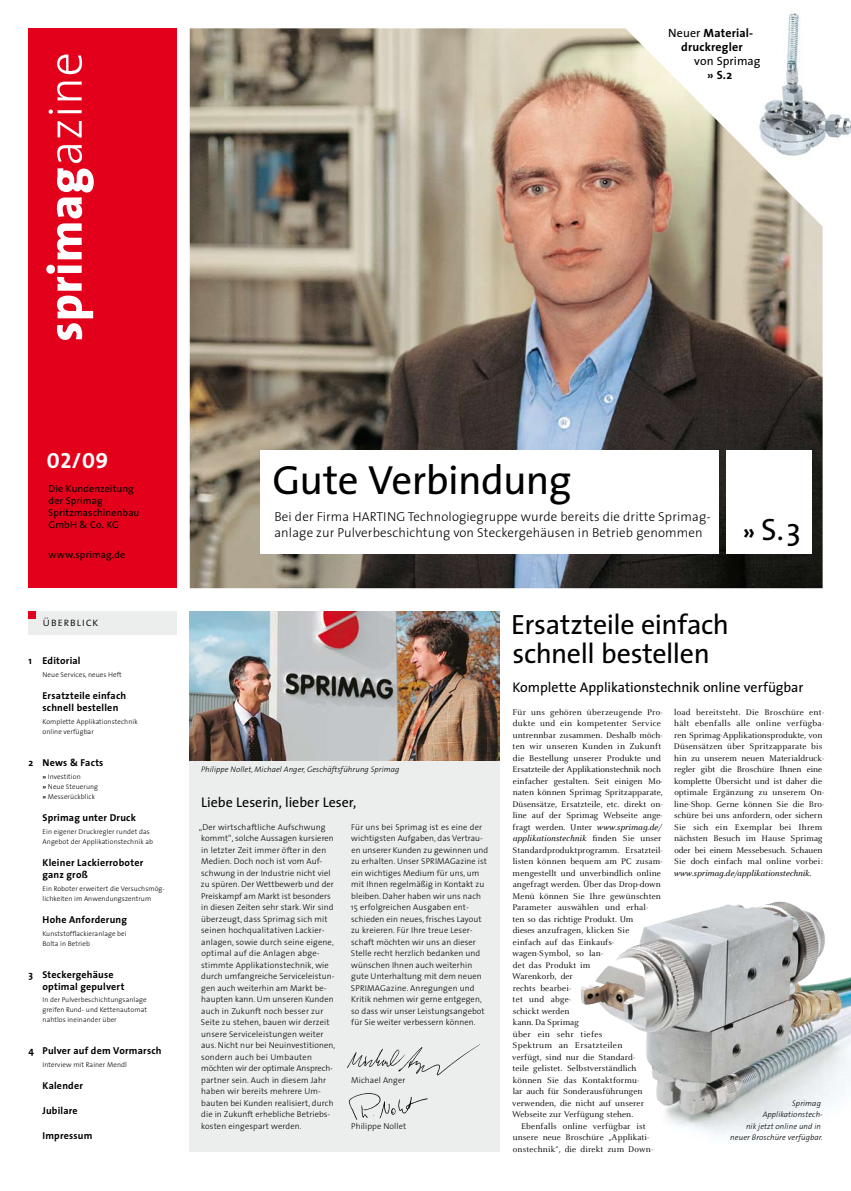
<style>
.page{position:relative;width:851px;height:1191px;background:#fff}
.page>*{position:absolute;margin:0;border:0;box-sizing:border-box;transform-origin:0 0}
.t1{font:41px "The Sans";letter-spacing:-.02em;color:#000}
.t2{font:31px "The Sans";color:#000}
.t3{font:28px/29px "The Sans";letter-spacing:-.015em;color:#000}
.t4{font:22px "The Sans Bold Caps";color:#fff}
.t5{font:14px "The Sans";letter-spacing:-.005em;color:#000}
.t6{font:300 13px/16px "The Sans";letter-spacing:.01em;color:#000}
.t7{font:700 12px/14px "The Sans";letter-spacing:.015em;color:#000;text-align:center}
.t8{font:12px "The Sans";color:#000}
.t9{font:12px "The Sans Light Caps";letter-spacing:.04em;color:#000}
.t10{font:700 10px/12px "The Sans";letter-spacing:.02em;color:#000}
.t11{font:10px/12px "The Sans";letter-spacing:.01em;color:#000}
.t12{font:9px/11.5px "Celeste OT";letter-spacing:.01em;color:#000}
.t13{font:9px "Celeste OT";letter-spacing:.03em;color:#000}
.t14{font:italic 9px "Celeste OT";color:#000}
.t15{font:9px "Celeste OT";letter-spacing:-.01em;color:#000}
.t16{font:300 8.5px/11.5px "The Sans";letter-spacing:.01em;color:#000}
.t17{font:italic 300 8px/11.5px "The Sans";letter-spacing:.01em;color:#000;text-align:right}
.t18{font:300 7px/10px "The Sans";letter-spacing:.01em;color:#000}
.s1{font-weight:400}
.s2{font-weight:700}
.s3{font-weight:700;font-size:23px}
.s4{font-style:italic}
.s5{font-style:normal}
</style>
<div class="page">
<img style="left:788px;top:13px;width:62px;height:129px">
<img style="left:190px;top:28px;width:632px;height:560px">
<div style="left:28px;top:28px;width:149px;height:560px;background:#e2001a"></div>
<div style="left:260px;top:450px;width:459px;height:103px;background:#fff"></div>
<div style="left:726px;top:450px;width:85px;height:103px;background:#fff"></div>
<div style="left:28px;top:611px;width:149px;height:23px;background:#eceded"></div>
<svg style="left:46px;top:55px;width:48px;height:285px"></svg>
<div style="left:28px;top:611px;width:7px;height:7px;background:#e2001a"></div>
<div style="left:190px;top:611px;width:309px;height:540px;background:#eceded"></div>
<img style="left:190px;top:611px;width:309px;height:149px">
<img style="left:581px;top:901px;width:205px;height:233px">
<img style="left:347px;top:1044px;width:133px;height:32px">
<img style="left:348px;top:1093px;width:80px;height:27px">
<h3 class="t7" style="left:668px;top:26px;width:86px"><span class="s1">Neuer</span> Material&shy;druckregler</h3>
<h3 class="t8" style="left:694px;top:51px;width:68px">von Sprimag</h3>
<h3 class="t7" style="left:707px;top:68px;width:26px">» S.2</h3>
<h3 class="t4" style="left:47px;top:442px;width:63px">02/09</h3>
<p class="t11" style="left:48px;top:482px;width:93px">Die Kundenzeitung der Sprimag<br>Spritzmaschinenbau<br>GmbH &amp; Co. KG</p>
<p class="t11" style="left:48px;top:548px;width:78px">www.sprimag.de</p>
<h3 class="t9" style="left:43px;top:611px;width:57px">überblick</h3>
<p class="t10" style="left:28px;top:655px;width:54px">1 Editorial</p>
<p class="t18" style="left:43px;top:669px;width:81px">Neue Services, neues Heft</p>
<p class="t10" style="left:43px;top:689px;width:85px">Ersatzteile einfach schnell bestellen</p>
<p class="t18" style="left:43px;top:716px;width:97px">Komplette Applikationstechnik online verfügbar</p>
<p class="t10" style="left:28px;top:756px;width:77px">2 News &amp; Facts</p>
<p class="t18" style="left:43px;top:771px;width:57px"><span class="s2">»</span> Investition<br><span class="s2">»</span> Neue Steuerung <span class="s2">»</span> Messerückblick</p>
<p class="t10" style="left:43px;top:811px;width:95px">Sprimag unter Druck</p>
<p class="t18" style="left:43px;top:826px;width:112px">Ein eigener Druckregler rundet das<br>Angebot der Applikationstechnik ab</p>
<p class="t10" style="left:43px;top:856px;width:102px">Kleiner Lackierroboter ganz groß</p>
<p class="t18" style="left:43px;top:883px;width:124px">Ein Roboter erweitert die Versuchsmög&shy;lichkeiten im Anwendungszentrum</p>
<p class="t10" style="left:43px;top:913px;width:86px">Hohe Anforderung</p>
<p class="t18" style="left:43px;top:928px;width:85px">Kunststofflackieranlage bei<br>Bolta in Betrieb</p>
<p class="t10" style="left:43px;top:968px;width:83px;text-indent:-14px">3 Steckergehäuse optimal gepulvert</p>
<p class="t18" style="left:43px;top:994px;width:106px;text-align:justify">In der Pulverbeschichtungsanlage greifen Rund- und Kettenautomat nahtlos ineinander über</p>
<p class="t10" style="left:28px;top:1044px;width:135px">4 Pulver auf dem Vormarsch</p>
<p class="t18" style="left:43px;top:1059px;width:86px">Interview mit Rainer Mendl</p>
<p class="t10" style="left:43px;top:1079px;width:42px">Kalender</p>
<p class="t10" style="left:43px;top:1104px;width:37px">Jubilare</p>
<p class="t10" style="left:43px;top:1129px;width:51px">Impressum</p>
<h1 class="t1" style="left:272px;top:446px;width:300px">Gute Verbindung</h1>
<h3 class="t6" style="left:274px;top:508px;width:437px">Bei der Firma HARTING Technologiegruppe wurde bereits die dritte Sprimag&shy;anlage zur Pulverbeschichtung von Steckergehäusen in Betrieb genommen</h3>
<h2 class="t2" style="left:742px;top:504px;width:59px"><span class="s3">»</span> S.3</h2>
<p class="t17" style="left:201px;top:763px;width:200px">Philippe Nollet, Michael Anger, Geschäftsführung Sprimag</p>
<h3 class="t5" style="left:201px;top:790px;width:157px">Liebe Leserin, lieber Leser,</h3>
<p class="t16" style="left:199px;top:821px;width:138px">„Der wirtschaftliche Aufschwung kommt“, solche Aussagen kursieren in letzter Zeit immer öfter in den Medien. Doch noch ist vom Auf&shy;schwung in der Industrie nicht viel zu spüren. Der Wettbewerb und der Preiskampf am Markt ist besonders in diesen Zeiten sehr stark. Wir sind überzeugt, dass Sprimag sich mit seinen hochqualitativen Lackier&shy;anlagen, sowie durch seine eigene, optimal auf die Anlagen abge&shy;stimmte Applikationstechnik, wie durch umfangreiche Serviceleistun&shy;gen auch weiterhin am Markt be&shy;haupten kann. Um unseren Kunden auch in Zukunft noch besser zur Seite zu stehen, bauen wir derzeit unsere Serviceleistungen weiter aus. Nicht nur bei Neuinvestitionen, sondern auch bei Umbauten möchten wir der optimale Ansprech&shy;partner sein. Auch in diesem Jahr haben wir bereits mehrere Um&shy;bauten bei Kunden realisiert, durch die in Zukunft erhebliche Betriebs&shy;kosten eingespart werden.</p>
<p class="t16" style="left:351px;top:821px;width:139px">Für uns bei Sprimag ist es eine der wichtigsten Aufgaben, das Vertrau&shy;en unserer Kunden zu gewinnen und zu erhalten. Unser SPRIMAGazine ist ein wichtiges Medium für uns, um mit Ihnen regelmäßig in Kontakt zu bleiben. Daher haben wir uns nach 15 erfolgreichen Ausgaben ent&shy;schieden ein neues, frisches Layout zu kreieren. Für Ihre treue Leser&shy;schaft möchten wir uns an dieser Stelle recht herzlich bedanken und wünschen Ihnen auch weiterhin gute Unterhaltung mit dem neuen SPRIMAGazine. Anregungen und Kritik nehmen wir gerne entgegen, so dass wir unser Leistungsangebot für Sie weiter verbessern können.</p>
<p class="t16" style="left:351px;top:1074px;width:56px">Michael Anger</p>
<p class="t16" style="left:351px;top:1120px;width:57px">Philippe Nollet</p>
<h3 class="t3" style="left:511px;top:609px;width:219px">Ersatzteile einfach schnell bestellen</h3>
<h3 class="t5" style="left:512px;top:675px;width:292px">Komplette Applikationstechnik online verfügbar</h3>
<p class="t13" style="left:512px;top:707px;width:152px">Für uns gehören überzeugende Pro-</p>
<p class="t13" style="left:513px;top:718px;width:149px">dukte und ein kompetenter Service</p>
<p class="t12" style="left:512px;top:729px;width:151px">untrennbar zusammen. Deshalb möch-</p>
<p class="t12" style="left:512px;top:741px;width:150px">ten wir unseren Kunden in Zukunft</p>
<p class="t12" style="left:513px;top:752px;width:149px">die Bestellung unserer Produkte und</p>
<p class="t15" style="left:512px;top:764px;width:150px">Ersatzteile der Applikationstechnik noch</p>
<p class="t12" style="left:513px;top:775px;width:151px">einfacher gestalten. Seit einigen Mo-</p>
<p class="t12" style="left:512px;top:787px;width:152px">naten können Sprimag Spritzapparate,</p>
<p class="t12" style="left:512px;top:798px;width:152px">Düsensätze, Ersatzteile, etc. direkt on-</p>
<p class="t12" style="left:512px;top:810px;width:151px">line auf der Sprimag Webseite ange-</p>
<p class="t12" style="left:512px;top:821px;width:150px">fragt werden. Unter <span class="s4">www.sprimag.de/</span></p>
<p class="t14" style="left:512px;top:833px;width:150px">applikationstechnik <span class="s5">finden Sie unser</span></p>
<p class="t12" style="left:512px;top:844px;width:151px">Standardproduktprogramm. Ersatzteil-</p>
<p class="t12" style="left:512px;top:856px;width:151px">listen können bequem am PC zusam-</p>
<p class="t12" style="left:512px;top:867px;width:150px">mengestellt und unverbindlich online</p>
<p class="t12" style="left:512px;top:879px;width:150px">angefragt werden. Über das Drop-down</p>
<p class="t12" style="left:512px;top:890px;width:150px">Menü können Sie Ihre gewünschten</p>
<p class="t12" style="left:512px;top:902px;width:137px">Parameter auswählen und erhal-</p>
<p class="t12" style="left:512px;top:913px;width:122px">ten so das richtige Produkt. Um</p>
<p class="t12" style="left:513px;top:925px;width:118px">dieses anzufragen, klicken Sie</p>
<p class="t12" style="left:513px;top:936px;width:103px">einfach auf das Einkaufs-</p>
<p class="t12" style="left:512px;top:948px;width:92px">wagen-Symbol, so lan-</p>
<p class="t12" style="left:513px;top:959px;width:79px">det das Produkt im</p>
<p class="t12" style="left:512px;top:971px;width:62px">Warenkorb, der</p>
<p class="t12" style="left:512px;top:982px;width:60px">rechts bearbei-</p>
<p class="t13" style="left:512px;top:994px;width:60px">tet und abge-</p>
<p class="t12" style="left:512px;top:1005px;width:58px">schickt werden</p>
<p class="t12" style="left:512px;top:1017px;width:67px">kann. Da Sprimag</p>
<p class="t13" style="left:512px;top:1029px;width:91px">über ein sehr tiefes</p>
<p class="t13" style="left:512px;top:1040px;width:111px">Spektrum an Ersatzteilen</p>
<p class="t12" style="left:512px;top:1051px;width:124px">verfügt, sind nur die Standard-</p>
<p class="t12" style="left:512px;top:1063px;width:125px">teile gelistet. Selbstverständlich</p>
<p class="t12" style="left:512px;top:1074px;width:128px">können Sie das Kontaktformu-</p>
<p class="t12" style="left:512px;top:1086px;width:131px">lar auch für Sonderausführungen</p>
<p class="t12" style="left:512px;top:1097px;width:133px">verwenden, die nicht auf unserer</p>
<p class="t12" style="left:512px;top:1109px;width:123px">Webseite zur Verfügung stehen.</p>
<p class="t12" style="left:521px;top:1120px;width:126px">Ebenfalls online verfügbar ist</p>
<p class="t12" style="left:512px;top:1132px;width:138px">unsere neue Broschüre „Applikati-</p>
<p class="t12" style="left:513px;top:1143px;width:141px">onstechnik“, die direkt zum Down-</p>
<p class="t12" style="left:673px;top:706px;width:152px">load bereitsteht. Die Broschüre ent&shy;hält ebenfalls alle online verfügba&shy;ren Sprimag-Applikationsprodukte, von Düsensätzen über Spritzapparate bis hin zu unserem neuen Materialdruck&shy;regler gibt die Broschüre Ihnen eine komplette Übersicht und ist daher die optimale Ergänzung zu unserem On&shy;line-Shop. Gerne können Sie die Bro&shy;schüre bei uns anfordern, oder sichern Sie sich ein Exemplar bei Ihrem nächsten Besuch im Hause Sprimag oder bei einem Messebesuch. Schauen Sie doch einfach mal online vorbei:</p>
<p class="t14" style="left:673px;top:868px;width:139px">www.sprimag.de/applikationstechnik.</p>
<p class="t17" style="left:730px;top:1097px;width:94px">Sprimag<br>Applikationstech-<br>nik jetzt online und in neuer Broschüre verfügbar.</p>
</div>
